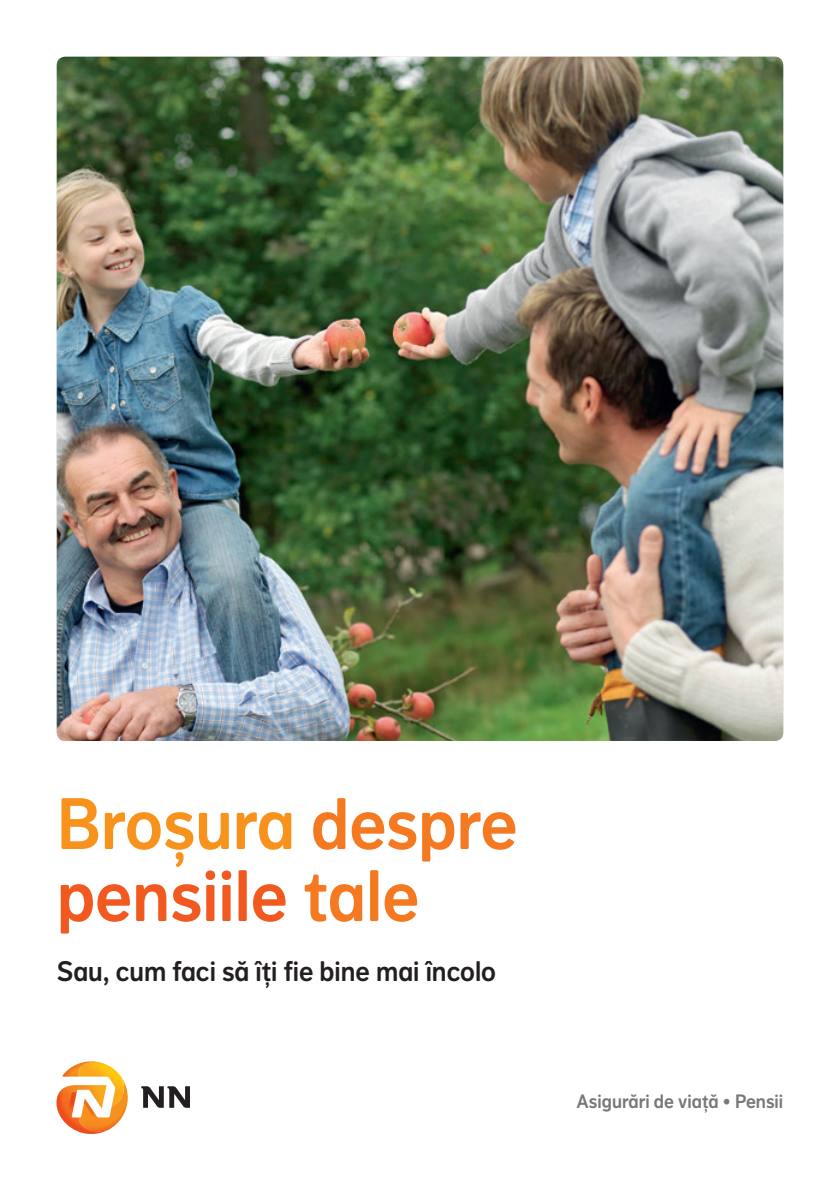
<style>
.page{position:relative;width:840px;height:1191px;background:#fff}
.page>*{position:absolute;margin:0;border:0;box-sizing:border-box;transform-origin:0 0}
.t1{font:72px/72px "NN Dagny Display";color:#f47921}
.t2{font:28px "NN Dagny Display";color:#231f20}
.t3{font:19.2px "NN Dagny Display";color:#757778}
.s1{color:#f7931d}
.s2{color:#f15921}
</style>
<div class="page">
<img style="left:57px;top:57px;width:725px;height:684px">
<svg style="left:56px;top:1061px;width:72px;height:73px"></svg>
<svg style="left:141px;top:1086px;width:49px;height:21px"></svg>
<h1 class="t1" style="left:57px;top:788px;width:462px"><span class="s1">Broșura</span> despre <span class="s2">pensiile</span> tale</h1>
<p class="t2" style="left:57px;top:955px;width:440px">Sau, cum faci să îți fie bine mai încolo</p>
<p class="t3" style="left:576px;top:1089px;width:208px">Asigurări de viață • Pensii</p>
</div>
